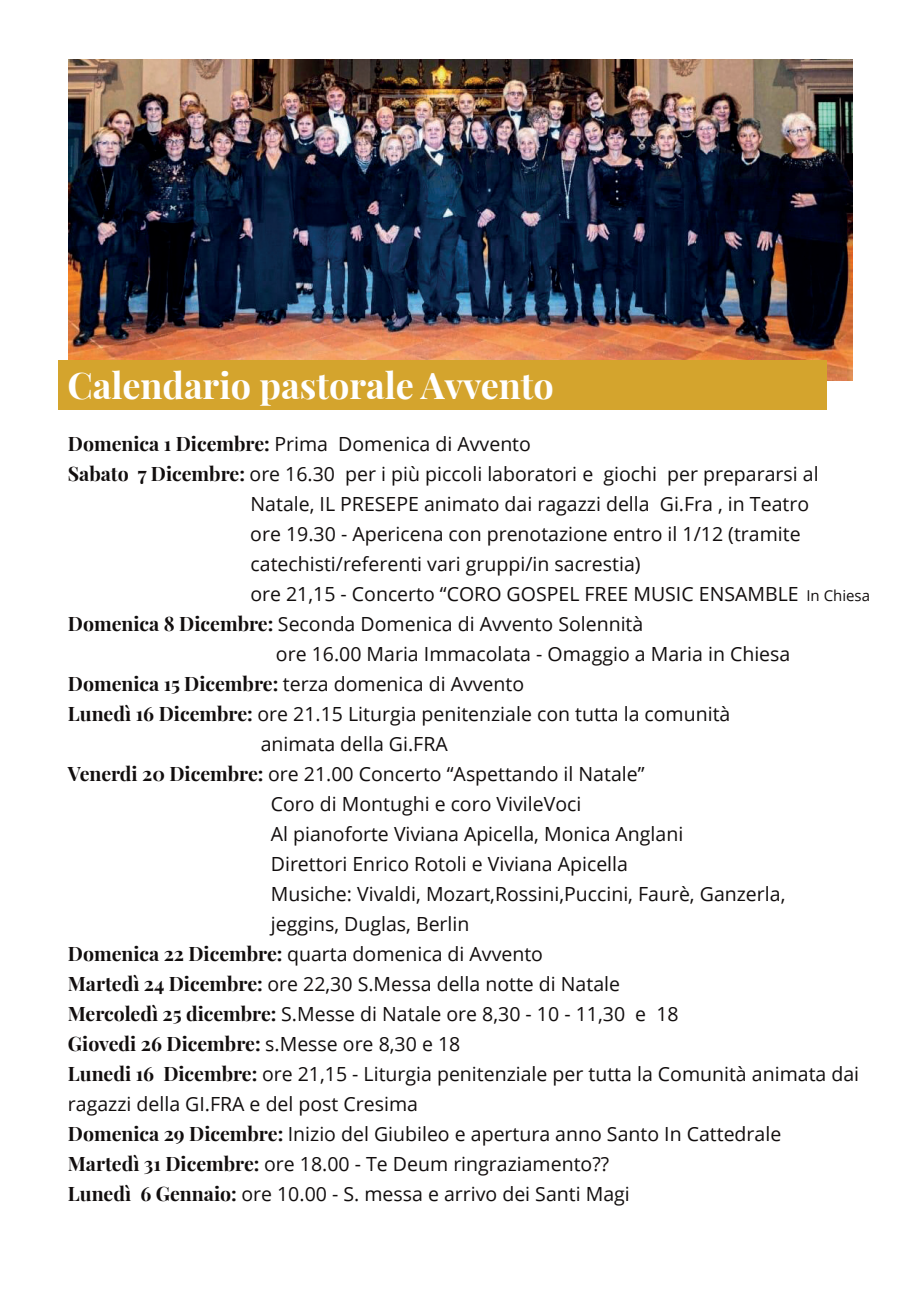
<style>
.page{position:relative;width:919px;height:1289px;background:#fff}
.page>*{position:absolute;margin:0;border:0;box-sizing:border-box;transform-origin:0 0}
.t1{font:36px "Playfair Display";color:#fff}
.t2{font:19.5px/30px "Open Sans";color:#120e0e}
.t3{font:19.5px "Playfair Display";color:#120e0e}
.s1{font-family:"Playfair Display"}
.s2{font-size:15px}
.s3{font-family:"Open Sans"}
</style>
<div class="page">
<img style="left:68px;top:59px;width:784px;height:321px">
<div style="left:59px;top:360px;width:768px;height:49px;background:#d4a42d"></div>
<h1 class="t1" style="left:67px;top:357px;width:488px">Calendario pastorale Avvento</h1>
<p class="t2" style="left:68px;top:428px;width:464px"><span class="s1">Domenica 1 Dicembre:</span> Prima Domenica di Avvento</p>
<p class="t2" style="left:68px;top:458px;width:752px"><span class="s1">Sabato 7 Dicembre:</span> ore 16.30 per i più piccoli laboratori e giochi per prepararsi al</p>
<p class="t2" style="left:250px;top:488px;width:560px">Natale, IL PRESEPE animato dai ragazzi della Gi.Fra , in Teatro</p>
<p class="t2" style="left:250px;top:518px;width:552px">ore 19.30 - Apericena con prenotazione entro il 1/12 (tramite</p>
<p class="t2" style="left:250px;top:548px;width:391px">catechisti/referenti vari gruppi/in sacrestia)</p>
<p class="t2" style="left:250px;top:578px;width:621px">ore 21,15 - Concerto “CORO GOSPEL FREE MUSIC ENSAMBLE <span class="s2">In Chiesa</span></p>
<p class="t2" style="left:68px;top:608px;width:577px"><span class="s1">Domenica 8 Dicembre:</span> Seconda Domenica di Avvento Solennità</p>
<p class="t2" style="left:276px;top:638px;width:516px">ore 16.00 Maria Immacolata - Omaggio a Maria in Chiesa</p>
<p class="t2" style="left:68px;top:668px;width:457px"><span class="s1">Domenica 15 Dicembre:</span> terza domenica di Avvento</p>
<p class="t2" style="left:68px;top:698px;width:664px"><span class="s1">Lunedì 16 Dicembre:</span> ore 21.15 Liturgia penitenziale con tutta la comunità</p>
<p class="t2" style="left:261px;top:728px;width:188px">animata della Gi.FRA</p>
<p class="t2" style="left:68px;top:758px;width:578px"><span class="s1">Venerdi 20 Dicembre:</span> ore 21.00 Concerto “Aspettando il Natale”</p>
<p class="t2" style="left:271px;top:788px;width:312px">Coro di Montughi e coro VivileVoci</p>
<p class="t2" style="left:271px;top:818px;width:414px">Al pianoforte Viviana Apicella, Monica Anglani</p>
<p class="t2" style="left:271px;top:848px;width:358px">Direttori Enrico Rotoli e Viviana Apicella</p>
<p class="t2" style="left:271px;top:878px;width:516px">Musiche: Vivaldi, Mozart,Rossini,Puccini, Faurè, Ganzerla,</p>
<p class="t2" style="left:271px;top:908px;width:200px">jeggins, Duglas, Berlin</p>
<p class="t2" style="left:68px;top:938px;width:476px"><span class="s1">Domenica 22 Dicembre:</span> quarta domenica di Avvento</p>
<p class="t2" style="left:68px;top:968px;width:553px"><span class="s1">Martedì 24 Dicembre:</span> ore 22,30 S.Messa della notte di Natale</p>
<p class="t2" style="left:68px;top:998px;width:612px"><span class="s1">Mercoledì 25 dicembre:</span> S.Messe di Natale ore 8,30 - 10 - 11,30 e 18</p>
<p class="t3" style="left:68px;top:1028px;width:394px">Giovedi 26 Dicembre: <span class="s3">s.Messe ore 8,30 e 18</span></p>
<p class="t2" style="left:68px;top:1058px;width:792px"><span class="s1">Lunedi 16 Dicembre:</span> ore 21,15 - Liturgia penitenziale per tutta la Comunità animata dai ragazzi della GI.FRA e del post Cresima<br><span class="s1">Domenica 29 Dicembre:</span> Inizio del Giubileo e apertura anno Santo In Cattedrale<br><span class="s1">Martedì 31 Dicembre:</span> ore 18.00 - Te Deum ringraziamento??<br><span class="s1">Lunedì 6 Gennaio:</span> ore 10.00 - S. messa e arrivo dei Santi Magi</p>
</div>
